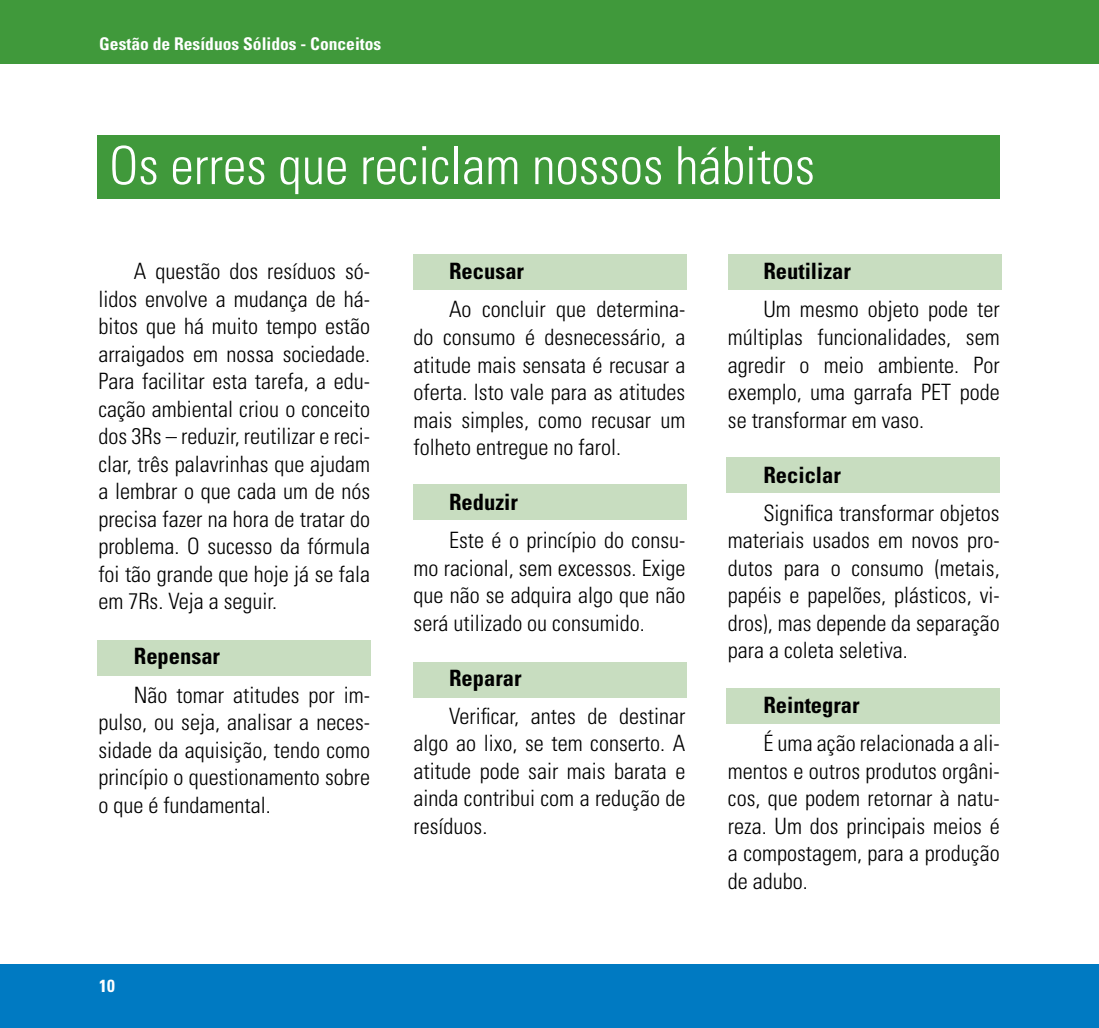
<style>
.page{position:relative;width:1099px;height:1028px;background:#fff}
.page>*{position:absolute;margin:0;border:0;box-sizing:border-box;transform-origin:0 0}
.t1{font:300 condensed 52.5px "Univers";color:#fff}
.Txt{font:300 condensed 22.5px/27.5px "Univers";color:#000;text-align:justify}
.Tit_Bullet{font:700 condensed 22.5px "Univers";color:#000}
.t2{font:700 condensed 17.5px "Univers";color:#fff}
</style>
<div class="page">
<div style="left:413px;top:254px;width:274px;height:36px;background:#c8ddc0"></div>
<div style="left:413px;top:484px;width:274px;height:35px;background:#c8ddc0"></div>
<div style="left:726px;top:457px;width:273px;height:35px;background:#c8ddc0"></div>
<div style="left:726px;top:688px;width:273px;height:36px;background:#c8ddc0"></div>
<div style="left:728px;top:254px;width:273px;height:36px;background:#c8ddc0"></div>
<div style="left:97px;top:640px;width:274px;height:35px;background:#c8ddc0"></div>
<div style="left:413px;top:662px;width:274px;height:36px;background:#c8ddc0"></div>
<div style="left:0;top:964px;width:1098px;height:64px;background:#007ac2"></div>
<div style="left:0;top:0;width:1098px;height:64px;background:#40993b"></div>
<div style="left:97px;top:135px;width:902px;height:64px;background:#40993b"></div>
<p class="t2" style="left:99px;top:33px;width:283px">Gestão de Resíduos Sólidos - Conceitos</p>
<p class="t1" style="left:109px;top:134px;width:707px">Os erres que reciclam nossos hábitos</p>
<p class="Txt" style="left:98px;top:257px;width:273px;text-indent:35px">A questão dos resíduos só&shy;lidos envolve a mudança de há&shy;bitos que há muito tempo estão arraigados em nossa sociedade.<br>Para facilitar esta tarefa, a edu&shy;cação ambiental criou o conceito dos 3Rs – reduzir, reutilizar e reci&shy;clar, três palavrinhas que ajudam a lembrar o que cada um de nós precisa fazer na hora de tratar do problema. O sucesso da fórmula foi tão grande que hoje já se fala em 7Rs. Veja a seguir.</p>
<p class="Tit_Bullet" style="left:134px;top:642px;width:88px">Repensar</p>
<p class="Txt" style="left:98px;top:681px;width:273px;text-indent:35px">Não tomar atitudes por im&shy;pulso, ou seja, analisar a neces&shy;sidade da aquisição, tendo como princípio o questionamento sobre o que é fundamental.</p>
<p class="t2" style="left:99px;top:975px;width:17px">10</p>
<p class="Tit_Bullet" style="left:449px;top:257px;width:76px">Recusar</p>
<p class="Txt" style="left:413px;top:296px;width:273px;text-indent:35px">Ao concluir que determina&shy;do consumo é desnecessário, a atitude mais sensata é recusar a oferta. Isto vale para as atitudes mais simples, como recusar um folheto entregue no farol.</p>
<p class="Tit_Bullet" style="left:449px;top:488px;width:70px">Reduzir</p>
<p class="Txt" style="left:413px;top:526px;width:273px;text-indent:35px">Este é o princípio do consu&shy;mo racional, sem excessos. Exige que não se adquira algo que não será utilizado ou consumido.</p>
<p class="Tit_Bullet" style="left:449px;top:664px;width:74px">Reparar</p>
<p class="Txt" style="left:413px;top:702px;width:273px;text-indent:35px">Verificar, antes de destinar algo ao lixo, se tem conserto. A atitude pode sair mais barata e ainda contribui com a redução de resíduos.</p>
<p class="Tit_Bullet" style="left:763px;top:257px;width:89px">Reutilizar</p>
<p class="Txt" style="left:728px;top:296px;width:273px;text-indent:35px">Um mesmo objeto pode ter múltiplas funcionalidades, sem agredir o meio ambiente. Por exemplo, uma garrafa PET pode se transformar em vaso.</p>
<p class="Tit_Bullet" style="left:763px;top:461px;width:79px">Reciclar</p>
<p class="Txt" style="left:728px;top:499px;width:273px;text-indent:35px">Significa transformar objetos materiais usados em novos pro&shy;dutos para o consumo (metais, papéis e papelões, plásticos, vi&shy;dros), mas depende da separação para a coleta seletiva.</p>
<p class="Tit_Bullet" style="left:763px;top:691px;width:98px">Reintegrar</p>
<p class="Txt" style="left:728px;top:729px;width:273px;text-indent:35px">É uma ação relacionada a ali&shy;mentos e outros produtos orgâni&shy;cos, que podem retornar à natu&shy;reza. Um dos principais meios é a compostagem, para a produção de adubo.</p>
</div>
